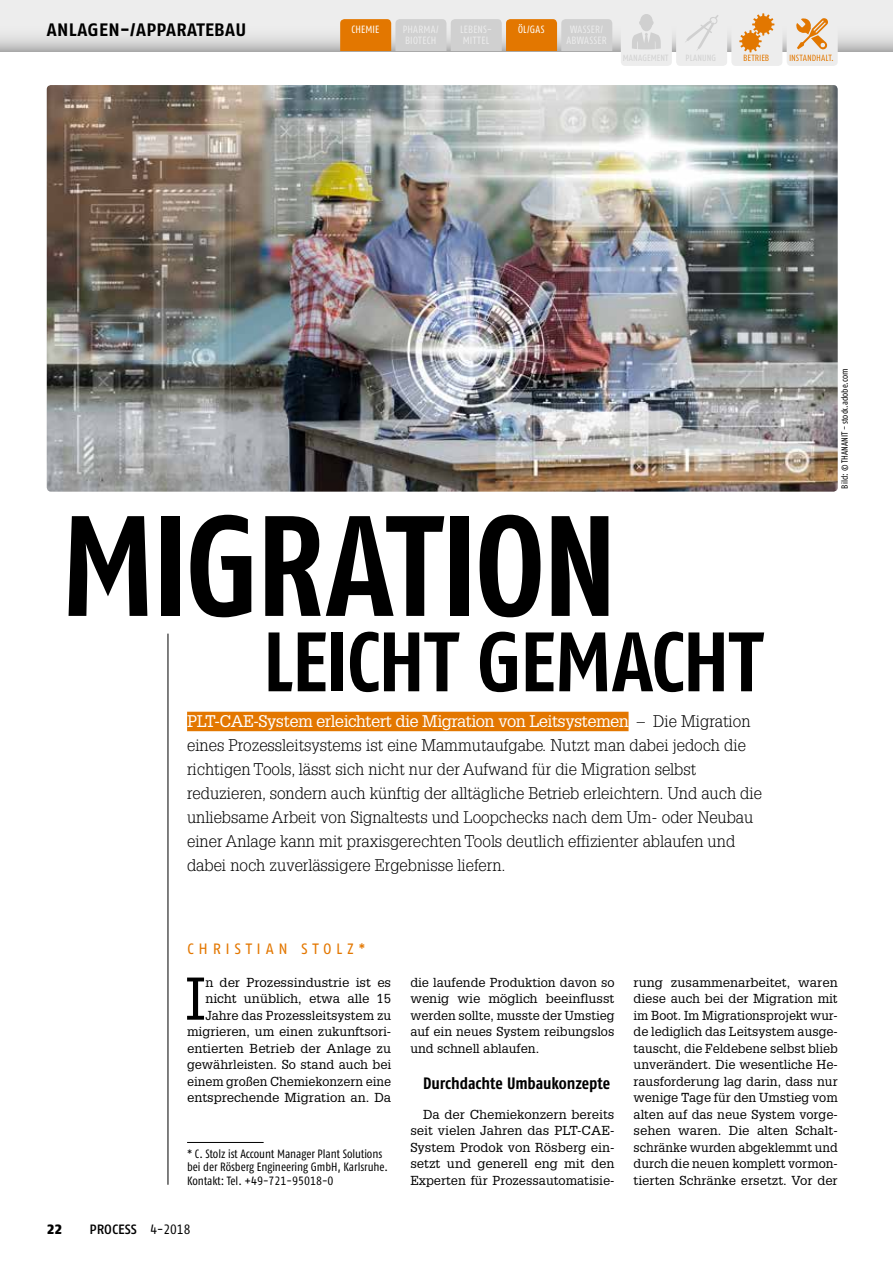
<style>
.page{position:relative;width:893px;height:1263px;background:#fff}
.page>*{position:absolute;margin:0;border:0;box-sizing:border-box;transform-origin:0 0}
.t1{font:700 condensed 142.5px "Fago Pro";letter-spacing:-.015em;color:#000}
.t2{font:700 condensed 84px "Fago Pro";letter-spacing:-.01em;color:#000}
.t3{font:58.8px "Glypha LT Std";color:#000}
.t4{font:700 18px "Fago Pro";letter-spacing:.02em;color:#000}
.t5{font:300 16.5px/24px "Glypha LT Std";color:#000}
.t6{font:700 condensed 16.5px "Fago Pro";letter-spacing:-.005em;color:#000}
.t7{font:15px "Fago Pro";letter-spacing:.31em;color:#e37700}
.t8{font:500 13.5px "Fago Pro";color:#000}
.t9{font:900 13.5px "Fago Pro";color:#000}
.t10{font:12.75px/16.5px "Glypha LT Std";color:#000;text-align:justify}
.t11{font:condensed 12px/13.5px "Fago Pro";color:#000}
.t12{font:condensed 10.5px "Fago Pro";letter-spacing:.015em;color:#ededed}
.t13{font:condensed 10.5px "Fago Pro";letter-spacing:.02em;color:#fff}
.t14{font:condensed 9px "Fago Pro";color:#000}
.t15{font:condensed 9px "Fago Pro";letter-spacing:.015em;color:#d0d0d0}
.s1{font-weight:400;color:#fff}
.s2{font-weight:400;font-stretch:condensed}
</style>
<div class="page">
<div style="left:0;top:0;width:893px;height:51px;background:#ededed"></div>
<div style="left:0;top:21px;width:893px;height:30px;background:linear-gradient(to bottom,#fafafa,#c2c2c2)"></div>
<svg style="left:838px;top:21px;width:8px;height:31px"></svg>
<svg style="left:621px;top:13px;width:217px;height:53px"></svg>
<svg style="left:340px;top:19px;width:272px;height:32px;background:#d8af82"></svg>
<hr style="left:168px;top:634px;width:1px;height:551px;background:#000">
<img style="left:47px;top:85px;width:791px;height:407px">
<hr style="left:187px;top:1142px;width:77px;height:1px;background:#000">
<div style="left:187px;top:712px;width:442px;height:19px;background:#e37700"></div>
<h3 class="t4" style="left:47px;top:18px;width:201px">ANLAGEN-/APPARATEBAU</h3>
<p class="t13" style="left:352px;top:23px;width:29px">CHEMIE</p>
<p class="t12" style="left:460px;top:23px;width:33px">LEBENS-</p>
<p class="t13" style="left:518px;top:23px;width:28px">ÖL/GAS</p>
<p class="t12" style="left:566px;top:34px;width:42px">ABWASSER</p>
<p class="t15" style="left:623px;top:53px;width:47px">MANAGEMENT</p>
<h1 class="t1" style="left:60px;top:480px;width:559px">MIGRATION</h1>
<h2 class="t2" style="left:263px;top:611px;width:500px">LEICHT GEMACHT</h2>
<p class="t5" style="left:187px;top:710px;width:576px"><span class="s1">PLT-CAE-System erleichtert die Migration von Leitsystemen</span> – Die Migration eines Prozessleitsystems ist eine Mammutaufgabe. Nutzt man dabei jedoch die richtigen Tools, lässt sich nicht nur der Aufwand für die Migration selbst reduzieren, sondern auch künftig der alltägliche Betrieb erleichtern. Und auch die unliebsame Arbeit von Signaltests und Loopchecks nach dem Um- oder Neubau einer Anlage kann mit praxisgerechten Tools deutlich effizienter ablaufen und dabei noch zuverlässigere Ergebnisse liefern.</p>
<p class="t7" style="left:187px;top:939px;width:180px">CHRISTIAN STOLZ*</p>
<p class="t14" style="left:839px;top:489px;width:122px;rotate:-90deg">Bild: © THANANIT - stock.adobe.com</p>
<p class="t10" style="left:187px;top:974px;width:206px;text-align:right">n der Prozessindustrie ist es nicht unüblich, etwa alle 15<br>Jahre das Prozessleitsystem zu migrieren, um einen zukunftsori&shy;entierten Betrieb der Anlage zu gewährleisten. So stand auch bei einem großen Chemiekonzern eine entsprechende Migration an. Da</p>
<p class="t10" style="left:410px;top:974px;width:206px">die laufende Produktion davon so wenig wie möglich beeinflusst werden sollte, musste der Umstieg auf ein neues System reibungslos und schnell ablaufen.</p>
<h3 class="t3" style="left:186px;top:963px;width:21px">I</h3>
<p class="t6" style="left:423px;top:1073px;width:189px">Durchdachte Umbaukonzepte</p>
<p class="t10" style="left:410px;top:1106px;width:206px;text-indent:13px">Da der Chemiekonzern bereits seit vielen Jahren das PLT-CAE-System Prodok von Rösberg ein&shy;setzt und generell eng mit den Experten für Prozessautomatisie-</p>
<p class="t11" style="left:187px;top:1147px;width:202px">* C. Stolz ist Account Manager Plant Solutions bei der Rösberg Engineering GmbH, Karlsruhe.<br>Kontakt: Tel. +49-721-95018-0</p>
<p class="t9" style="left:47px;top:1221px;width:17px">22</p>
<p class="t8" style="left:89px;top:1221px;width:103px">PROCESS <span class="s2">4-2018</span></p>
<p class="t10" style="left:634px;top:974px;width:206px">rung zusammenarbeitet, waren diese auch bei der Migration mit im Boot. Im Migrationsprojekt wur&shy;de lediglich das Leitsystem ausge&shy;tauscht, die Feldebene selbst blieb unverändert. Die wesentliche He&shy;rausforderung lag darin, dass nur wenige Tage für den Umstieg vom alten auf das neue System vorge&shy;sehen waren. Die alten Schalt&shy;schränke wurden abgeklemmt und durch die neuen komplett vormon&shy;tierten Schränke ersetzt. Vor der</p>
</div>
